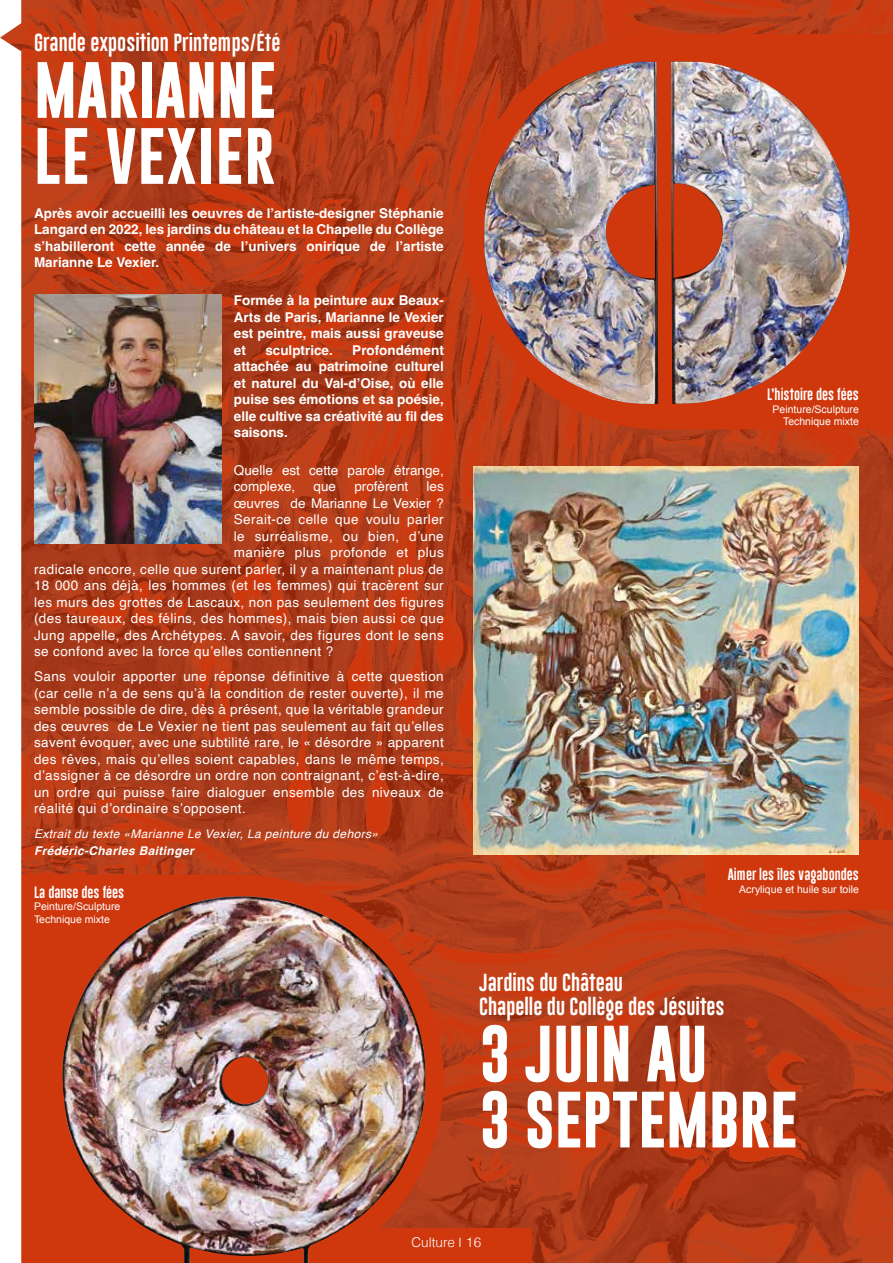
<style>
.page{position:relative;width:893px;height:1263px;background:#fff}
.page>*{position:absolute;margin:0;border:0;box-sizing:border-box;transform-origin:0 0}
.t1{font:700 57px/66px "Gobold";color:#fff}
.t2{font:18px/24px "Gobold Lowplus";color:#fff}
.t3{font:13.5px/16.5px "Helvetica";letter-spacing:.03em;color:#fff;text-align:justify}
.t4{font:700 13.5px/16.5px "Helvetica";color:#fff;text-align:justify}
.t5{font:13.5px/16.5px "Helvetica";color:#fff}
.t6{font:300 13.5px "Helvetica";color:#fff}
.t7{font:12px "Gobold Lowplus";color:#fff}
.t8{font:italic 12px "Helvetica";letter-spacing:.03em;color:#fff}
.t9{font:italic 700 12px "Helvetica";letter-spacing:.03em;color:#fff}
.t10{font:10.5px/12.6px "Arial";color:#fff;text-align:right}
</style>
<div class="page">
<img style="left:21px;top:0;width:872px;height:1263px">
<svg style="left:463px;top:34px;width:430px;height:395px;background:#c8380f"></svg>
<svg style="left:21px;top:874px;width:423px;height:389px;background:#c93911"></svg>
<div style="left:315px;top:1229px;width:216px;height:34px;background:#cf370d"></div>
<div style="left:706px;top:841px;width:187px;height:69px;background:#cf370d"></div>
<svg style="left:0;top:23px;width:21px;height:29px"></svg>
<img style="left:34px;top:294px;width:187px;height:250px">
<img style="left:484px;top:61px;width:371px;height:344px">
<img style="left:61px;top:896px;width:366px;height:367px">
<img style="left:473px;top:466px;width:386px;height:389px">
<h2 class="t2" style="left:34px;top:32px;width:248px">Grande exposition Printemps/Été</h2>
<h1 class="t1" style="left:34px;top:57px;width:244px">MARIANNE<br>LE VEXIER</h1>
<p class="t4" style="left:34px;top:206px;width:411px">Après avoir accueilli les oeuvres de l’artiste-designer Stéphanie Langard en 2022, les jardins du château et la Chapelle du Collège s’habilleront cette année de l’univers onirique de l’artiste Marianne Le Vexier.</p>
<p class="t4" style="left:234px;top:294px;width:211px">Formée à la peinture aux Beaux-Arts de Paris, Marianne le Vexier est peintre, mais aussi graveuse et</p>
<p class="t4" style="left:234px;top:343px;width:211px;text-indent:118px">Profondément attachée au patrimoine culturel et naturel du Val-d’Oise, où elle puise ses émotions et sa poésie, elle cultive sa créativité au fil des saisons.</p>
<p class="t5" style="left:234px;top:462px;width:211px">Quelle est cette parole étrange, complexe,</p>
<p class="t4" style="left:265px;top:343px;width:69px">sculptrice.</p>
<p class="t3" style="left:314px;top:479px;width:24px">que</p>
<p class="t5" style="left:354px;top:479px;width:56px">profèrent</p>
<p class="t3" style="left:427px;top:479px;width:19px">les</p>
<p class="t5" style="left:234px;top:495px;width:211px">œuvres de Marianne Le Vexier ?</p>
<p class="t3" style="left:234px;top:512px;width:211px">Serait-ce celle que voulu parler</p>
<p class="t3" style="left:234px;top:528px;width:211px">le surréalisme, ou bien, d’une</p>
<p class="t3" style="left:234px;top:545px;width:211px">manière plus profonde et plus</p>
<p class="t3" style="left:34px;top:561px;width:411px">radicale encore, celle que surent parler, il y a maintenant plus de</p>
<p class="t3" style="left:34px;top:578px;width:411px">18 000 ans déjà, les hommes (et les femmes) qui tracèrent sur</p>
<p class="t3" style="left:34px;top:594px;width:411px">les murs des grottes de Lascaux, non pas seulement des figures</p>
<p class="t3" style="left:34px;top:611px;width:411px">(des taureaux, des félins, des hommes), mais bien aussi ce que</p>
<p class="t3" style="left:34px;top:627px;width:411px">Jung appelle, des Archétypes. A savoir, des figures dont le sens</p>
<p class="t3" style="left:34px;top:644px;width:301px">se confond avec la force qu’elles contiennent ?</p>
<p class="t3" style="left:34px;top:669px;width:411px">Sans vouloir apporter une réponse définitive à cette question (car celle n’a de sens qu’à la condition de rester ouverte), il me semble possible de dire, dès à présent, que la véritable grandeur des œuvres de Le Vexier ne tient pas seulement au fait qu’elles savent évoquer, avec une subtilité rare, le « désordre » apparent des rêves, mais qu’elles soient capables, dans le même temps, d’assigner à ce désordre un ordre non contraignant, c’est-à-dire, un ordre qui puisse faire dialoguer ensemble des niveaux de réalité qui d’ordinaire s’opposent.</p>
<p class="t8" style="left:34px;top:825px;width:346px">Extrait du texte «Marianne Le Vexier, La peinture du dehors»</p>
<p class="t9" style="left:34px;top:843px;width:161px">Frédéric-Charles Baitinger</p>
<p class="t7" style="left:34px;top:884px;width:92px">La danse des fées</p>
<p class="t10" style="left:34px;top:900px;width:88px;text-align:left">Peinture/Sculpture<br>Technique mixte</p>
<p class="t7" style="left:767px;top:386px;width:93px">L’histoire des fées</p>
<p class="t10" style="left:773px;top:402px;width:88px">Peinture/Sculpture<br>Technique mixte</p>
<p class="t7" style="left:728px;top:867px;width:133px">Aimer les îles vagabondes</p>
<p class="t10" style="left:739px;top:883px;width:121px">Acrylique et huile sur toile</p>
<h2 class="t2" style="left:479px;top:971px;width:247px">Jardins du Château<br>Chapelle du Collège des Jésuites</h2>
<h1 class="t1" style="left:479px;top:1021px;width:320px">3 JUIN AU<br>3 SEPTEMBRE</h1>
<p class="t6" style="left:412px;top:1231px;width:71px">Culture 16</p>
</div>
